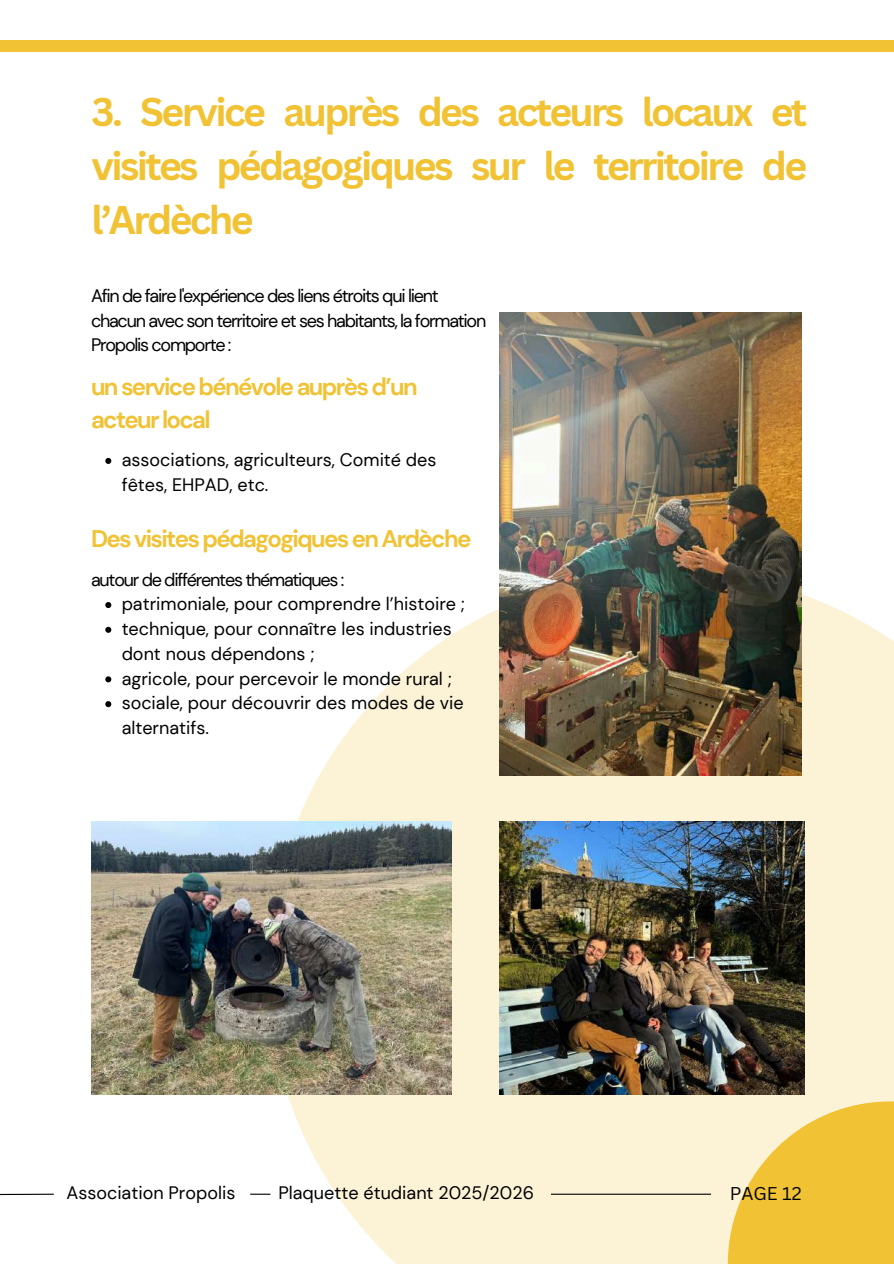
<style>
.page{position:relative;width:894px;height:1264px;background:#fff}
.page>*{position:absolute;margin:0;border:0;box-sizing:border-box;transform-origin:0 0}
.t1{font:700 39px/54px "Canva Sans";letter-spacing:-.07em;color:#f1c233;text-align:justify}
.t2{font:700 24px/33px "DM Sans";letter-spacing:-.07em;color:#f1c233}
.t3{font:18px/24.8px "DM Sans";color:#000}
.t4{font:18px/24.8px "DM Sans";letter-spacing:-.07em;color:#000}
.t5{font:18px "Canva Sans";color:#000}
</style>
<div class="page">
<svg style="left:268px;top:571px;width:625px;height:692px;fill:#fcf2d6"></svg>
<svg style="left:727px;top:1101px;width:166px;height:162px;background:#f3cc57"></svg>
<svg style="left:105px;top:458px;width:6px;height:6px"></svg>
<svg style="left:105px;top:602px;width:6px;height:6px"></svg>
<svg style="left:105px;top:627px;width:6px;height:6px"></svg>
<svg style="left:105px;top:676px;width:6px;height:6px"></svg>
<svg style="left:105px;top:701px;width:6px;height:6px"></svg>
<img style="left:500px;top:312px;width:301px;height:463px">
<img style="left:92px;top:821px;width:359px;height:273px">
<svg style="left:250px;top:1193px;width:20px;height:1px"></svg>
<hr style="left:551px;top:1193px;width:159px;height:1px;background:#000">
<svg style="left:0;top:1193px;width:54px;height:3px"></svg>
<img style="left:500px;top:821px;width:304px;height:273px">
<div style="left:89px;top:40px;width:804px;height:12px;background:#f1c233"></div>
<div style="left:0;top:40px;width:783px;height:12px;background:#f1c233"></div>
<h1 class="t1" style="left:92px;top:84px;width:717px">3. Service auprès des acteurs locaux et visites pédagogiques sur le territoire de l’Ardèche</h1>
<p class="t4" style="left:91px;top:283px;width:396px">Afin de faire l'expérience des liens étroits qui lient chacun avec son territoire et ses habitants, la formation<br>Propolis comporte :</p>
<h2 class="t2" style="left:91px;top:370px;width:328px">un service bénévole auprès d’un acteur local</h2>
<p class="t3" style="left:122px;top:447px;width:316px">associations, agriculteurs, Comité des fêtes, EHPAD, etc.</p>
<h2 class="t2" style="left:91px;top:522px;width:382px">Des visites pédagogiques en Ardèche</h2>
<p class="t3" style="left:122px;top:567px;width:345px;text-indent:-31px">autour de différentes thématiques :<br>patrimoniale, pour comprendre l’histoire ; technique, pour connaître les industries dont nous dépendons ;<br>agricole, pour percevoir le monde rural ; sociale, pour découvrir des modes de vie alternatifs.</p>
<p class="t3" style="left:66px;top:1180px;width:170px">Association Propolis</p>
<p class="t3" style="left:278px;top:1180px;width:257px">Plaquette étudiant 2025/2026</p>
<p class="t5" style="left:729px;top:1181px;width:73px">PAGE 12</p>
</div>
